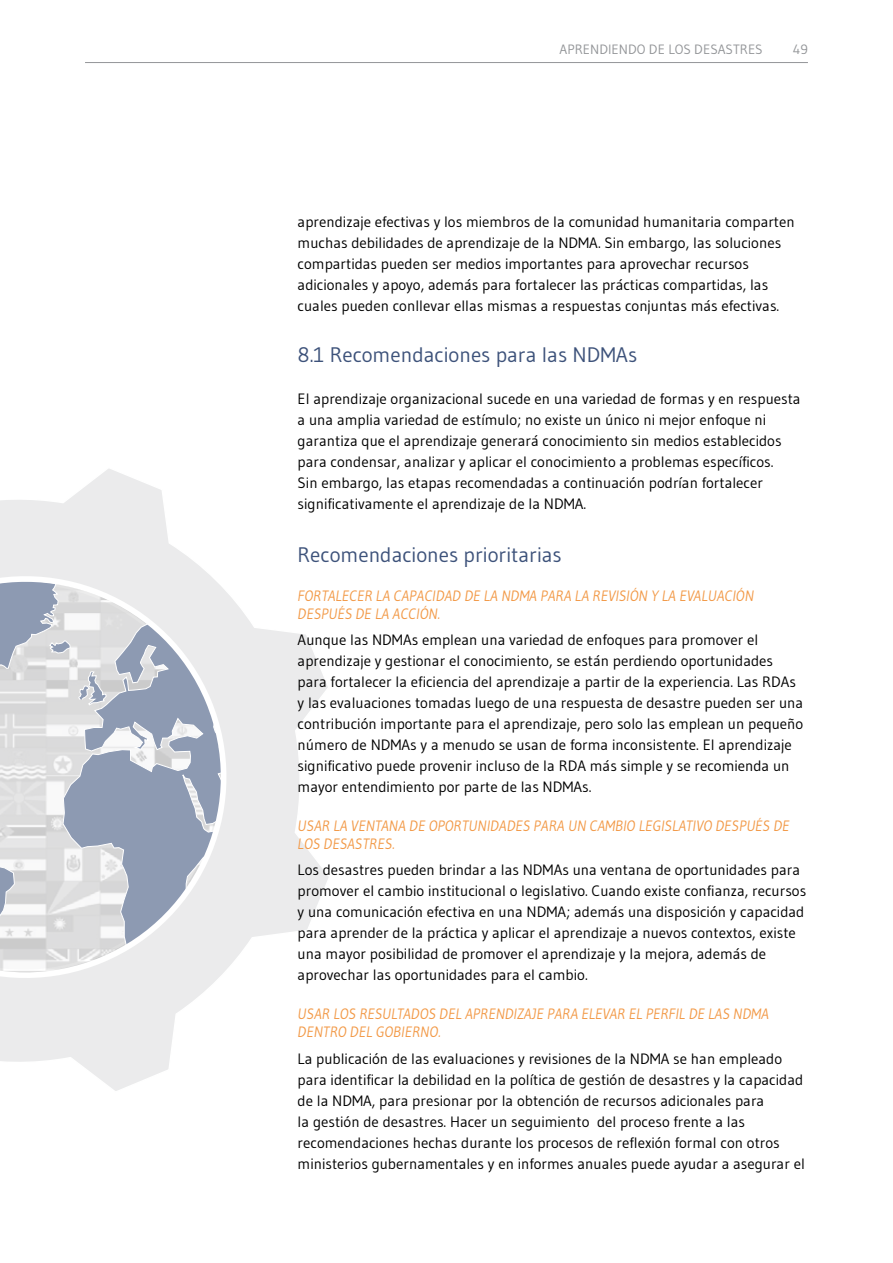
<style>
.page{position:relative;width:893px;height:1263px;background:#fff}
.page>*{position:absolute;margin:0;border:0;box-sizing:border-box;transform-origin:0 0}
.t1{font:21px "Gudea";color:#3d527a}
.t2{font:15px/21px "Gudea";color:#000}
.t3{font:italic 15px "Gudea";color:#f29947}
.t4{font:13.5px "Gudea";color:#939598}
</style>
<div class="page">
<hr style="left:85px;top:62px;width:723px;height:1px;background:#939598">
<svg style="left:0;top:469px;width:176px;height:622px"></svg>
<svg style="left:0;top:545px;width:250px;height:464px;background:#d1d5db"></svg>
<p class="t4" style="left:560px;top:40px;width:117px">APRENDIENDO de los</p>
<p class="t4" style="left:694px;top:40px;width:9px">desastres</p>
<p class="t4" style="left:793px;top:40px;width:16px">49</p>
<p class="t2" style="left:298px;top:211px;width:499px">aprendizaje efectivas y los miembros de la comunidad humanitaria comparten muchas debilidades de aprendizaje de la NDMA. Sin embargo, las soluciones compartidas pueden ser medios importantes para aprovechar recursos adicionales y apoyo, además para fortalecer las prácticas compartidas, las cuales pueden conllevar ellas mismas a respuestas conjuntas más efectivas.</p>
<h1 class="t1" style="left:298px;top:342px;width:341px">8.1 Recomendaciones para las NDMAs</h1>
<p class="t2" style="left:298px;top:388px;width:504px">El aprendizaje organizacional sucede en una variedad de formas y en respuesta a una amplia variedad de estímulo; no existe un único ni mejor enfoque ni garantiza que el aprendizaje generará conocimiento sin medios establecidos para condensar, analizar y aplicar el conocimiento a problemas específicos.<br>Sin embargo, las etapas recomendadas a continuación podrían fortalecer significativamente el aprendizaje de la NDMA.</p>
<h1 class="t1" style="left:298px;top:541px;width:266px">Recomendaciones prioritarias</h1>
<p class="t3" style="left:298px;top:586px;width:16px">FORTALECER</p>
<p class="t3" style="left:376px;top:586px;width:26px">LA CAPACIDAD</p>
<p class="t3" style="left:464px;top:586px;width:85px">DE LA NDMA PARA</p>
<p class="t3" style="left:575px;top:586px;width:127px">LA REVISIÓN Y LA EVALUACI</p>
<p class="t3" style="left:736px;top:586px;width:18px">ÓN</p>
<p class="t3" style="left:298px;top:604px;width:9px">DESPU</p>
<p class="t3" style="left:337px;top:604px;width:63px">ÉSDE LA ACCI</p>
<p class="t3" style="left:420px;top:604px;width:22px">ÓN.</p>
<p class="t2" style="left:298px;top:629px;width:507px">Aunque las NDMAs emplean una variedad de enfoques para promover el aprendizaje y gestionar el conocimiento, se están perdiendo oportunidades para fortalecer la eficiencia del aprendizaje a partir de la experiencia. Las RDAs y las evaluaciones tomadas luego de una respuesta de desastre pueden ser una contribución importante para el aprendizaje, pero solo las emplean un pequeño número de NDMAs y a menudo se usan de forma inconsistente. El aprendizaje significativo puede provenir incluso de la RDA más simple y se recomienda un mayor entendimiento por parte de las NDMAs.</p>
<p class="t3" style="left:298px;top:816px;width:18px">USAR</p>
<p class="t3" style="left:333px;top:816px;width:34px">LA VENTANA</p>
<p class="t3" style="left:409px;top:816px;width:29px">DE OPORTUNIDADES</p>
<p class="t3" style="left:534px;top:816px;width:9px">PARA</p>
<p class="t3" style="left:568px;top:816px;width:78px">UNCAMBIOLEGISLATI</p>
<p class="t3" style="left:696px;top:816px;width:29px">VO DESPU</p>
<p class="t3" style="left:755px;top:816px;width:27px">ÉS DE</p>
<p class="t3" style="left:298px;top:834px;width:9px">LOS</p>
<p class="t3" style="left:324px;top:834px;width:9px">DESASTRES</p>
<p class="t3" style="left:392px;top:834px;width:4px">.</p>
<p class="t2" style="left:298px;top:859px;width:510px">Los desastres pueden brindar a las NDMAs una ventana de oportunidades para promover el cambio institucional o legislativo. Cuando existe confianza, recursos y una comunicación efectiva en una NDMA; además una disposición y capacidad para aprender de la práctica y aplicar el aprendizaje a nuevos contextos, existe una mayor posibilidad de promover el aprendizaje y la mejora, además de aprovechar las oportunidades para el cambio.</p>
<p class="t3" style="left:298px;top:1005px;width:18px">USAR</p>
<p class="t3" style="left:333px;top:1005px;width:9px">LOS</p>
<p class="t3" style="left:359px;top:1005px;width:9px">RESULTADOS</p>
<p class="t3" style="left:439px;top:1005px;width:35px">DEL APRENDI</p>
<p class="t3" style="left:517px;top:1005px;width:39px">ZAJE PARA</p>
<p class="t3" style="left:581px;top:1005px;width:72px">ELEVARELPERFIL</p>
<p class="t3" style="left:689px;top:1005px;width:82px">DE LAS NDMA</p>
<p class="t3" style="left:298px;top:1023px;width:9px">DENTRO</p>
<p class="t3" style="left:350px;top:1023px;width:60px">DEL GOBIERNO</p>
<p class="t3" style="left:438px;top:1023px;width:4px">.</p>
<p class="t2" style="left:298px;top:1047px;width:509px">La publicación de las evaluaciones y revisiones de la NDMA se han empleado para identificar la debilidad en la política de gestión de desastres y la capacidad de la NDMA, para presionar por la obtención de recursos adicionales para<br>la gestión de desastres. Hacer un seguimiento del proceso frente a las recomendaciones hechas durante los procesos de reflexión formal con otros ministerios gubernamentales y en informes anuales puede ayudar a asegurar el</p>
</div>
